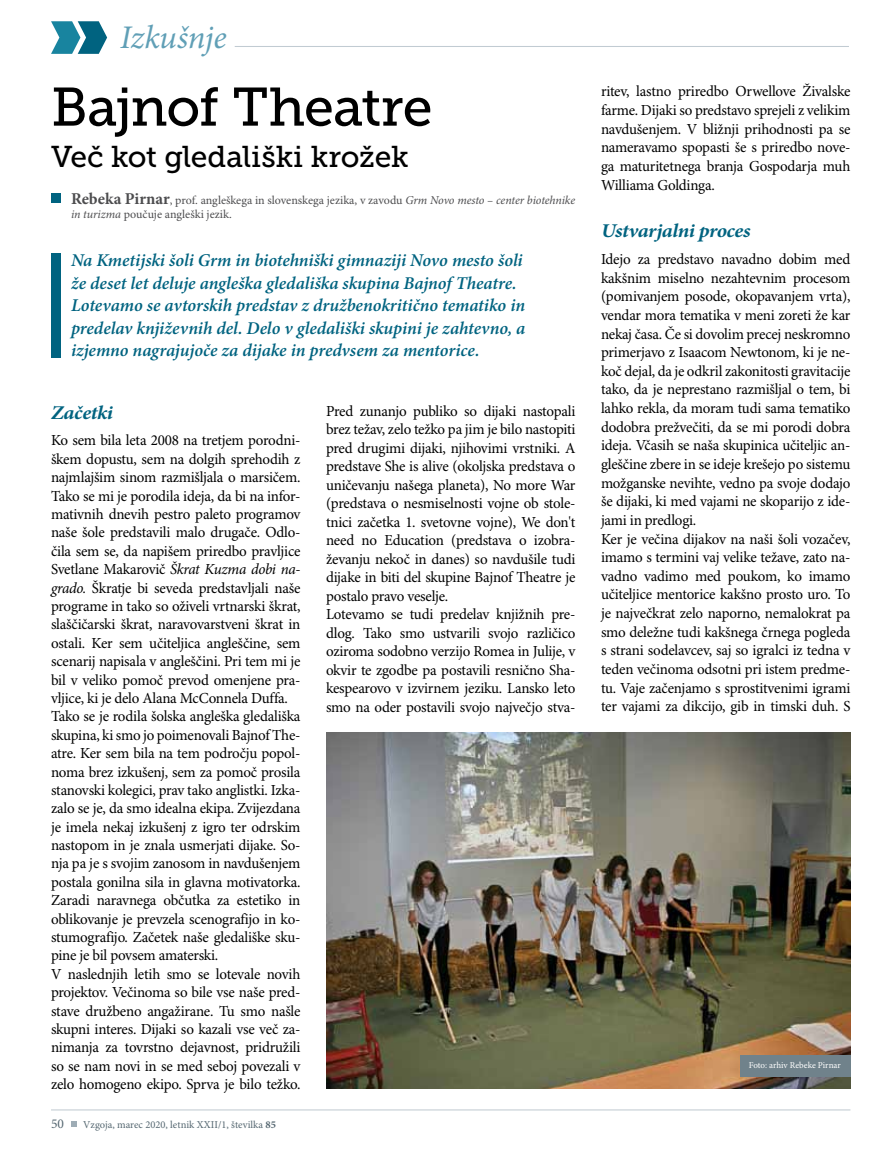
<style>
.page{position:relative;width:893px;height:1149px;background:#fff}
.page>*{position:absolute;margin:0;border:0;box-sizing:border-box;transform-origin:0 0}
.t1{font:54px "Museo Slab 500";letter-spacing:-.025em;color:#000}
.t2{font:italic 33px "Minion Pro";letter-spacing:-.01em;color:#609fb6}
.t3{font:30px "Museo Slab 500";letter-spacing:-.005em;color:#000}
.t4{font:italic 700 19.5px "Minion Pro";letter-spacing:-.02em;color:#006380;scale:1.08 1}
.t5{font:italic 600 18px/22.5px "Minion Pro";letter-spacing:-.005em;color:#006380}
.t6{font:15.3px/18.5px "Minion Pro";letter-spacing:-.015em;color:#000}
.t7{font:13.5px "Minion Pro";color:#546670}
.t8{font:12px/14.4px "Minion Pro";color:#4d4d4f}
.t9{font:10.5px "Minion Pro";color:#546670}
.t10{font:9px "Minion Pro";letter-spacing:-.005em;color:#fff}
.s1{font-weight:700;font-size:16.5px}
.s2{font-style:italic}
.s3{font-weight:700}
</style>
<div class="page">
<svg style="left:51px;top:21px;width:56px;height:33px"></svg>
<hr style="left:235px;top:46px;width:614px;height:1px;background:#c1cbd2">
<svg style="left:71px;top:1121px;width:5px;height:4px"></svg>
<hr style="left:51px;top:1108px;width:799px;height:2px;background:#c1cbd2">
<div style="left:51px;top:253px;width:10px;height:105px;background:#006380"></div>
<div style="left:51px;top:193px;width:10px;height:10px;background:#006380"></div>
<img style="left:326px;top:732px;width:524px;height:356px">
<div style="left:740px;top:1054px;width:110px;height:21px;background:#70828b"></div>
<h2 class="t2" style="left:120px;top:15px;width:108px">Izkušnje</h2>
<h1 class="t1" style="left:51px;top:77px;width:383px">Bajnof Theatre</h1>
<h3 class="t3" style="left:51px;top:140px;width:359px">Več kot gledališki krožek</h3>
<p class="t8" style="left:71px;top:193px;width:506px"><span class="s1">Rebeka Pirnar</span>, prof. angleškega in slovenskega jezika, v zavodu <span class="s2">Grm Novo mesto – center biotehnike in turizma</span> poučuje angleški jezik.</p>
<p class="t5" style="left:71px;top:250px;width:456px">Na Kmetijski šoli Grm in biotehniški gimnaziji Novo mesto šoli že deset let deluje angleška gledališka skupina Bajnof Theatre.<br>Lotevamo se avtorskih predstav z družbenokritično tematiko in predelav književnih del. Delo v gledališki skupini je zahtevno, a izjemno nagrajujoče za dijake in predvsem za mentorice.</p>
<p class="t4" style="left:51px;top:398px;width:59px">Začetki</p>
<p class="t6" style="left:51px;top:432px;width:251px">Ko sem bila leta 2008 na tretjem porodni&shy;škem dopustu, sem na dolgih sprehodih z najmlajšim sinom razmišljala o marsičem.<br>Tako se mi je porodila ideja, da bi na infor&shy;mativnih dnevih pestro paleto programov naše šole predstavili malo drugače. Odlo&shy;čila sem se, da napišem priredbo pravljice Svetlane Makarovič <span class="s2">Škrat Kuzma dobi na&shy;grado.</span> Škratje bi seveda predstavljali naše programe in tako so oživeli vrtnarski škrat, slaščičarski škrat, naravovarstveni škrat in ostali. Ker sem učiteljica angleščine, sem scenarij napisala v angleščini. Pri tem mi je bil v veliko pomoč prevod omenjene pra&shy;vljice, ki je delo Alana McConnela Duffa.<br>Tako se je rodila šolska angleška gledališka skupina, ki smo jo poimenovali Bajnof The&shy;atre. Ker sem bila na tem področju popol&shy;noma brez izkušenj, sem za pomoč prosila stanovski kolegici, prav tako anglistki. Izka&shy;zalo se je, da smo idealna ekipa. Zvijezdana je imela nekaj izkušenj z igro ter odrskim nastopom in je znala usmerjati dijake. So&shy;nja pa je s svojim zanosom in navdušenjem postala gonilna sila in glavna motivatorka.<br>Zaradi naravnega občutka za estetiko in oblikovanje je prevzela scenografijo in ko&shy;stumografijo. Začetek naše gledališke sku&shy;pine je bil povsem amaterski.<br>V naslednjih letih smo se lotevale novih projektov. Večinoma so bile vse naše pred&shy;stave družbeno angažirane. Tu smo našle skupni interes. Dijaki so kazali vse več za&shy;nimanja za tovrstno dejavnost, pridružili so se nam novi in se med seboj povezali v zelo homogeno ekipo. Sprva je bilo težko.</p>
<p class="t7" style="left:51px;top:1115px;width:14px">50</p>
<p class="t9" style="left:83px;top:1117px;width:194px">Vzgoja, marec 2020, letnik XXII/1, številka <span class="s3">85</span></p>
<p class="t6" style="left:326px;top:402px;width:251px">Pred zunanjo publiko so dijaki nastopali brez težav, zelo težko pa jim je bilo nastopiti pred drugimi dijaki, njihovimi vrstniki. A predstave She is alive (okoljska predstava o uničevanju našega planeta), No more War (predstava o nesmiselnosti vojne ob stole&shy;tnici začetka 1. svetovne vojne), We don't need no Education (predstava o izobra&shy;ževanju nekoč in danes) so navdušile tudi dijake in biti del skupine Bajnof Theatre je postalo pravo veselje.<br>Lotevamo se tudi predelav knjižnih pre&shy;dlog. Tako smo ustvarili svojo različico oziroma sodobno verzijo Romea in Julije, v okvir te zgodbe pa postavili resnično Sha&shy;kespearovo v izvirnem jeziku. Lansko leto smo na oder postavili svojo največjo stva-</p>
<p class="t6" style="left:601px;top:83px;width:251px;text-align:justify">ritev, lastno priredbo Orwellove Živalske farme. Dijaki so predstavo sprejeli z velikim navdušenjem. V bližnji prihodnosti pa se nameravamo spopasti še s priredbo nove&shy;ga maturitetnega branja Gospodarja muh Williama Goldinga.</p>
<p class="t4" style="left:601px;top:217px;width:140px">Ustvarjalni proces</p>
<p class="t6" style="left:601px;top:250px;width:251px">Idejo za predstavo navadno dobim med kakšnim miselno nezahtevnim procesom (pomivanjem posode, okopavanjem vrta), vendar mora tematika v meni zoreti že kar nekaj časa. Če si dovolim precej neskromno primerjavo z Isaacom Newtonom, ki je ne&shy;koč dejal, da je odkril zakonitosti gravitacije tako, da je neprestano razmišljal o tem, bi lahko rekla, da moram tudi sama tematiko dodobra prežvečiti, da se mi porodi dobra ideja. Včasih se naša skupinica učiteljic an&shy;gleščine zbere in se ideje krešejo po sistemu možganske nevihte, vedno pa svoje dodajo še dijaki, ki med vajami ne skoparijo z ide&shy;jami in predlogi.<br>Ker je večina dijakov na naši šoli vozačev, imamo s termini vaj velike težave, zato na&shy;vadno vadimo med poukom, ko imamo učiteljice mentorice kakšno prosto uro. To je največkrat zelo naporno, nemalokrat pa smo deležne tudi kakšnega črnega pogleda s strani sodelavcev, saj so igralci iz tedna v teden večinoma odsotni pri istem predme&shy;tu. Vaje začenjamo s sprostitvenimi igrami ter vajami za dikcijo, gib in timski duh. S</p>
<p class="t10" style="left:749px;top:1059px;width:93px">Foto: arhiv Rebeke Pirnar</p>
</div>
